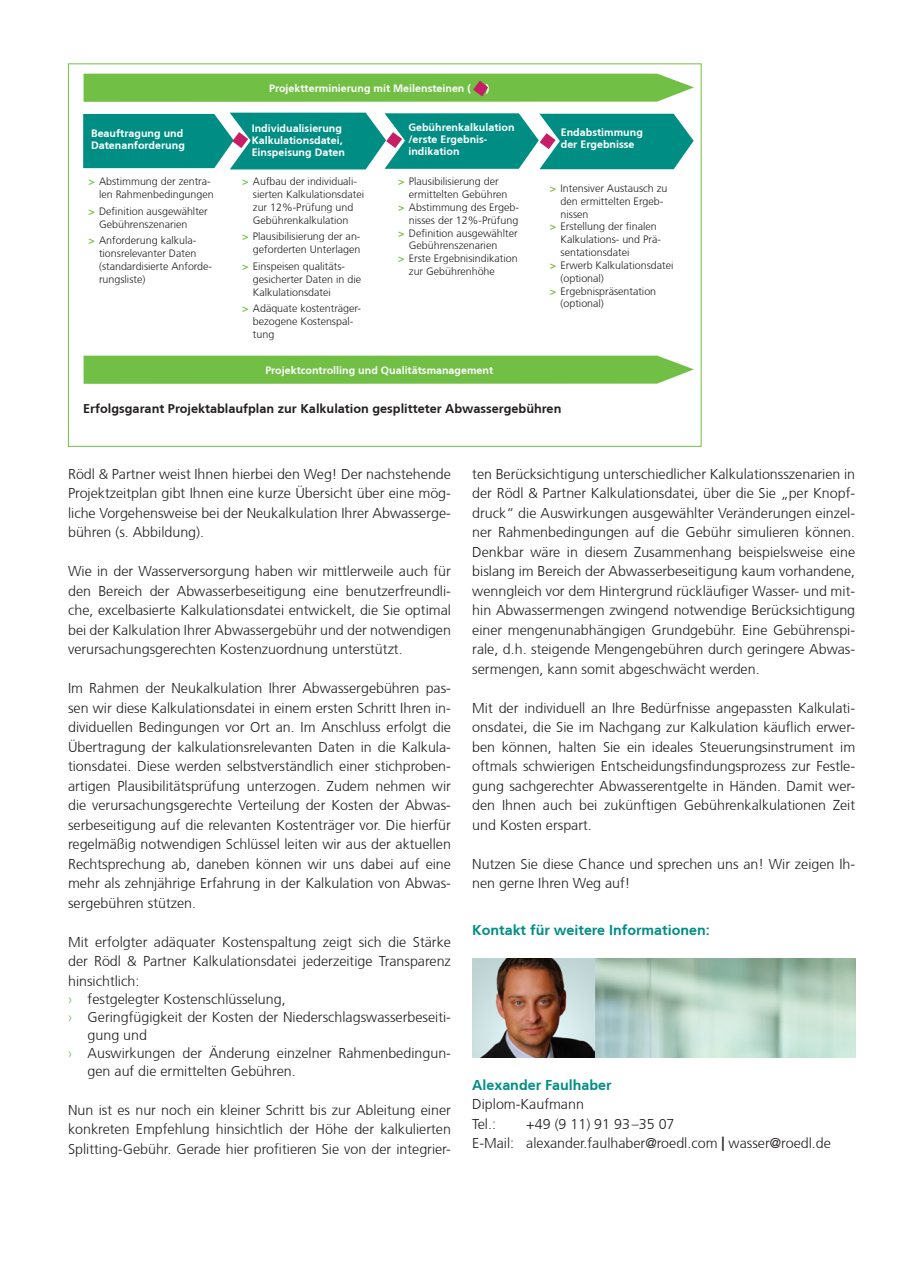
<style>
.page{position:relative;width:902px;height:1272px;background:#fff}
.page>*{position:absolute;margin:0;border:0;box-sizing:border-box;transform-origin:0 0}
.fließtext{font:300 14.25px/19.5px "Frutiger CE";color:#231f20;text-align:justify}
.kontakt{font:300 14.25px "Frutiger CE";color:#231f20}
.fließtext-2{font:700 14.25px "Frutiger CE";color:#008e84}
.Kontakt{font:700 14.25px "Frutiger CE";color:#008e84}
.fließtext-3{font:700 12.75px "Frutiger CE";color:#231f20}
.t1{font:300 10.65px/12.9px "Frutiger CE";color:#231f20}
.überschrift3_1{font:700 10.65px/12.3px "Frutiger CE";color:#fff}
.grafik_pfeil{font:700 10.65px/12.3px "Frutiger CE";color:#fff}
.s1{font-weight:700;color:#71bf44}
.s2{color:#71bf44}
.s3{font-weight:700}
</style>
<div class="page">
<svg style="left:84px;top:74px;width:609px;height:28px;background:#77c04b"></svg>
<svg style="left:83px;top:112px;width:610px;height:58px;background:#249b94"></svg>
<svg style="left:84px;top:355px;width:609px;height:29px;background:#79c24f"></svg>
<img style="left:594px;top:958px;width:261px;height:99px">
<img style="left:472px;top:958px;width:122px;height:99px">
<p class="grafik_pfeil" style="left:269px;top:82px;width:203px">Projektterminierung mit Meilensteinen (</p>
<p class="grafik_pfeil" style="left:486px;top:82px;width:5px">)</p>
<p class="überschrift3_1" style="left:252px;top:122px;width:95px">Individualisierung<br>Kalkulationsdatei,<br>Einspeisung Daten</p>
<p class="überschrift3_1" style="left:408px;top:121px;width:108px">Gebührenkalkulation /erste Ergebnis&shy;indikation</p>
<p class="grafik_pfeil" style="left:91px;top:127px;width:95px">Beauftragung und<br>Datenanforderung</p>
<p class="überschrift3_1" style="left:560px;top:126px;width:83px">Endabstimmung der Ergebnisse</p>
<p class="t1" style="left:88px;top:175px;width:127px;text-align:right"><span class="s1">&gt;</span> Abstimmung der zentra&shy;len Rahmenbedingungen</p>
<p class="t1" style="left:99px;top:204px;width:110px;text-indent:-11px"><span class="s1">&gt;</span> Definition ausgewählter<br>Gebührenszenarien</p>
<p class="t1" style="left:99px;top:234px;width:115px;text-indent:-11px"><span class="s1">&gt;</span> Anforderung kalkula&shy;tionsrelevanter Daten (standardisierte Anforde&shy;rungsliste)</p>
<p class="t1" style="left:253px;top:175px;width:113px;text-indent:-11px"><span class="s1">&gt;</span> Aufbau der individuali&shy;sierten Kalkulationsdatei zur 12%-Prüfung und<br>Gebührenkalkulation</p>
<p class="t1" style="left:242px;top:230px;width:120px;text-align:right"><span class="s1">&gt;</span> Plausibilisierung der an&shy;geforderten Unterlagen</p>
<p class="t1" style="left:253px;top:259px;width:110px;text-indent:-11px"><span class="s1">&gt;</span> Einspeisen qualitäts&shy;gesicherter Daten in die<br>Kalkulationsdatei</p>
<p class="t1" style="left:253px;top:302px;width:110px;text-indent:-11px"><span class="s1">&gt;</span> Adäquate kostenträger&shy;bezogene Kostenspal&shy;tung</p>
<p class="t1" style="left:409px;top:175px;width:100px;text-indent:-11px"><span class="s1">&gt;</span> Plausibilisierung der ermittelten Gebühren</p>
<p class="t1" style="left:398px;top:201px;width:122px;text-align:right"><span class="s1">&gt;</span> Abstimmung des Ergeb&shy;nisses der 12%-Prüfung</p>
<p class="t1" style="left:409px;top:226px;width:110px;text-indent:-11px"><span class="s1">&gt;</span> Definition ausgewählter<br>Gebührenszenarien</p>
<p class="t1" style="left:409px;top:252px;width:110px;text-indent:-11px"><span class="s1">&gt;</span> Erste Ergebnisindikation zur Gebührenhöhe</p>
<p class="t1" style="left:560px;top:182px;width:108px;text-indent:-11px"><span class="s1">&gt;</span> Intensiver Austausch zu den ermittelten Ergeb&shy;nissen</p>
<p class="t1" style="left:560px;top:220px;width:102px;text-indent:-11px"><span class="s1">&gt;</span> Erstellung der finalen<br>Kalkulations- und Prä&shy;sentationsdatei</p>
<p class="t1" style="left:560px;top:259px;width:114px;text-indent:-11px"><span class="s1">&gt;</span> Erwerb Kalkulationsdatei (optional)</p>
<p class="t1" style="left:560px;top:284px;width:97px;text-indent:-11px"><span class="s1">&gt;</span> Ergebnispräsentation (optional)</p>
<p class="grafik_pfeil" style="left:265px;top:364px;width:229px">Projektcontrolling und Qualitätsmanagement</p>
<p class="fließtext-3" style="left:83px;top:400px;width:479px">Erfolgsgarant Projektablaufplan zur Kalkulation gesplitteter Abwassergebühren</p>
<p class="fließtext" style="left:68px;top:464px;width:384px">Rödl &amp; Partner weist Ihnen hierbei den Weg! Der nachstehende Projektzeitplan gibt Ihnen eine kurze Übersicht über eine mög&shy;liche Vorgehensweise bei der Neukalkulation Ihrer Abwasserge&shy;bühren (s. Abbildung).</p>
<p class="fließtext" style="left:68px;top:561px;width:384px">Wie in der Wasserversorgung haben wir mittlerweile auch für den Bereich der Abwasserbeseitigung eine benutzerfreundli&shy;che, excelbasierte Kalkulationsdatei entwickelt, die Sie optimal bei der Kalkulation Ihrer Abwassergebühr und der notwendigen verursachungsgerechten Kostenzuordnung unterstützt.</p>
<p class="fließtext" style="left:68px;top:678px;width:384px">Im Rahmen der Neukalkulation Ihrer Abwassergebühren pas&shy;sen wir diese Kalkulationsdatei in einem ersten Schritt Ihren in&shy;dividuellen Bedingungen vor Ort an. Im Anschluss erfolgt die Übertragung der kalkulationsrelevanten Daten in die Kalkula&shy;tionsdatei. Diese werden selbstverständlich einer stichproben&shy;artigen Plausibilitätsprüfung unterzogen. Zudem nehmen wir die verursachungsgerechte Verteilung der Kosten der Abwas&shy;serbeseitigung auf die relevanten Kostenträger vor. Die hierfür regelmäßig notwendigen Schlüssel leiten wir aus der aktuellen Rechtsprechung ab, daneben können wir uns dabei auf eine mehr als zehnjährige Erfahrung in der Kalkulation von Abwas&shy;sergebühren stützen.</p>
<p class="fließtext" style="left:68px;top:932px;width:384px">Mit erfolgter adäquater Kostenspaltung zeigt sich die Stärke der Rödl &amp; Partner Kalkulationsdatei jederzeitige Transparenz hinsichtlich:</p>
<p class="fließtext" style="left:68px;top:989px;width:219px"><span class="s2">›</span> festgelegter Kostenschlüsselung,</p>
<p class="fließtext" style="left:88px;top:1007px;width:365px;line-height:18px;text-indent:-20px"><span class="s2">›</span> Geringfügigkeit der Kosten der Niederschlagswasserbeseiti&shy;gung und</p>
<p class="fließtext" style="left:88px;top:1043px;width:365px;line-height:18px;text-indent:-20px"><span class="s2">›</span> Auswirkungen der Änderung einzelner Rahmenbedingun&shy;gen auf die ermittelten Gebühren.</p>
<p class="fließtext" style="left:68px;top:1100px;width:384px">Nun ist es nur noch ein kleiner Schritt bis zur Ableitung einer konkreten Empfehlung hinsichtlich der Höhe der kalkulierten Splitting-Gebühr. Gerade hier profitieren Sie von der integrier-</p>
<p class="fließtext" style="left:472px;top:464px;width:384px">ten Berücksichtigung unterschiedlicher Kalkulationsszenarien in der Rödl &amp; Partner Kalkulationsdatei, über die Sie „per Knopf&shy;druck“ die Auswirkungen ausgewählter Veränderungen einzel&shy;ner Rahmenbedingungen auf die Gebühr simulieren können.<br>Denkbar wäre in diesem Zusammenhang beispielsweise eine bislang im Bereich der Abwasserbeseitigung kaum vorhandene, wenngleich vor dem Hintergrund rückläufiger Wasser- und mit&shy;hin Abwassermengen zwingend notwendige Berücksichtigung einer mengenunabhängigen Grundgebühr. Eine Gebührenspi&shy;rale, d.h. steigende Mengengebühren durch geringere Abwas&shy;sermengen, kann somit abgeschwächt werden.</p>
<p class="fließtext" style="left:472px;top:698px;width:384px">Mit der individuell an Ihre Bedürfnisse angepassten Kalkulati&shy;onsdatei, die Sie im Nachgang zur Kalkulation käuflich erwer&shy;ben können, halten Sie ein ideales Steuerungsinstrument im oftmals schwierigen Entscheidungsfindungsprozess zur Festle&shy;gung sachgerechter Abwasserentgelte in Händen. Damit wer&shy;den Ihnen auch bei zukünftigen Gebührenkalkulationen Zeit und Kosten erspart.</p>
<p class="fließtext" style="left:472px;top:854px;width:384px">Nutzen Sie diese Chance und sprechen uns an! Wir zeigen Ih&shy;nen gerne Ihren Weg auf!</p>
<p class="fließtext-2" style="left:472px;top:921px;width:239px">Kontakt für weitere Informationen:</p>
<p class="Kontakt" style="left:472px;top:1076px;width:141px">Alexander Faulhaber</p>
<p class="kontakt" style="left:472px;top:1096px;width:113px">Diplom-Kaufmann</p>
<p class="kontakt" style="left:472px;top:1115px;width:25px">Tel.:</p>
<p class="kontakt" style="left:526px;top:1115px;width:150px">+49 (9 11) 91 93–35 07</p>
<p class="kontakt" style="left:472px;top:1135px;width:360px">E-Mail: alexander.faulhaber@roedl.com <span class="s3">|</span> wasser@roedl.de</p>
</div>
